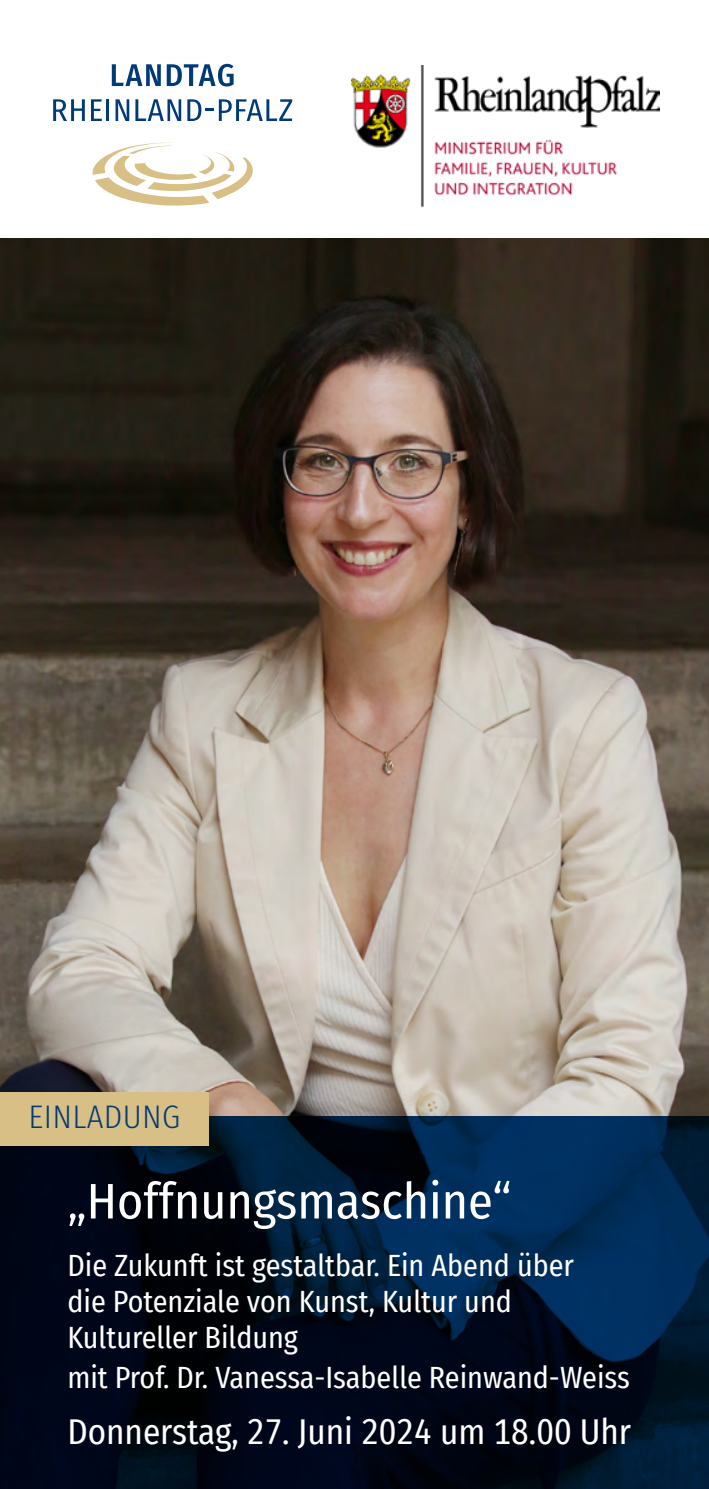
<style>
.page{position:relative;width:709px;height:1489px;background:#fff}
.page>*{position:absolute;margin:0;border:0;box-sizing:border-box;transform-origin:0 0}
.t1{font:50px "Fira Sans Condensed";color:#fff}
.t2{font:35px "Fira Sans Condensed";color:#fff}
.t3{font:300 32.5px "Fira Sans Condensed";letter-spacing:.01em;color:#003a78}
.t4{font:30px/36px "Fira Sans Condensed";color:#fff}
</style>
<div class="page">
<img style="left:0;top:238px;width:709px;height:878px">
<svg style="left:0;top:1116px;width:709px;height:372px;background:#001229"></svg>
<div style="left:0;top:1091px;width:208px;height:54px;background:#d8bf86"></div>
<svg style="left:112px;top:64px;width:49px;height:22px"></svg>
<svg style="left:167px;top:64px;width:66px;height:22px"></svg>
<svg style="left:53px;top:99px;width:32px;height:22px"></svg>
<svg style="left:91px;top:99px;width:11px;height:22px"></svg>
<hr style="left:106px;top:99px;width:3px;height:22px;background:#003a78">
<svg style="left:115px;top:99px;width:14px;height:22px"></svg>
<svg style="left:135px;top:99px;width:46px;height:22px"></svg>
<svg style="left:187px;top:99px;width:105px;height:22px"></svg>
<svg style="left:92px;top:143px;width:161px;height:63px"></svg>
<img style="left:351px;top:65px;width:308px;height:142px">
<p class="t3" style="left:29px;top:1093px;width:153px">EINLADUNG</p>
<p class="t1" style="left:67px;top:1163px;width:445px">„Hoffnungsmaschine“</p>
<p class="t4" style="left:67px;top:1246px;width:508px">Die Zukunft ist gestaltbar. Ein Abend über die Potenziale von Kunst, Kultur und<br>Kultureller Bildung</p>
<p class="t4" style="left:67px;top:1358px;width:564px">mit Prof. Dr. Vanessa-Isabelle Reinwand-Weiss</p>
<p class="t2" style="left:67px;top:1405px;width:565px">Donnerstag, 27. Juni 2024 um 18.00 Uhr</p>
</div>
